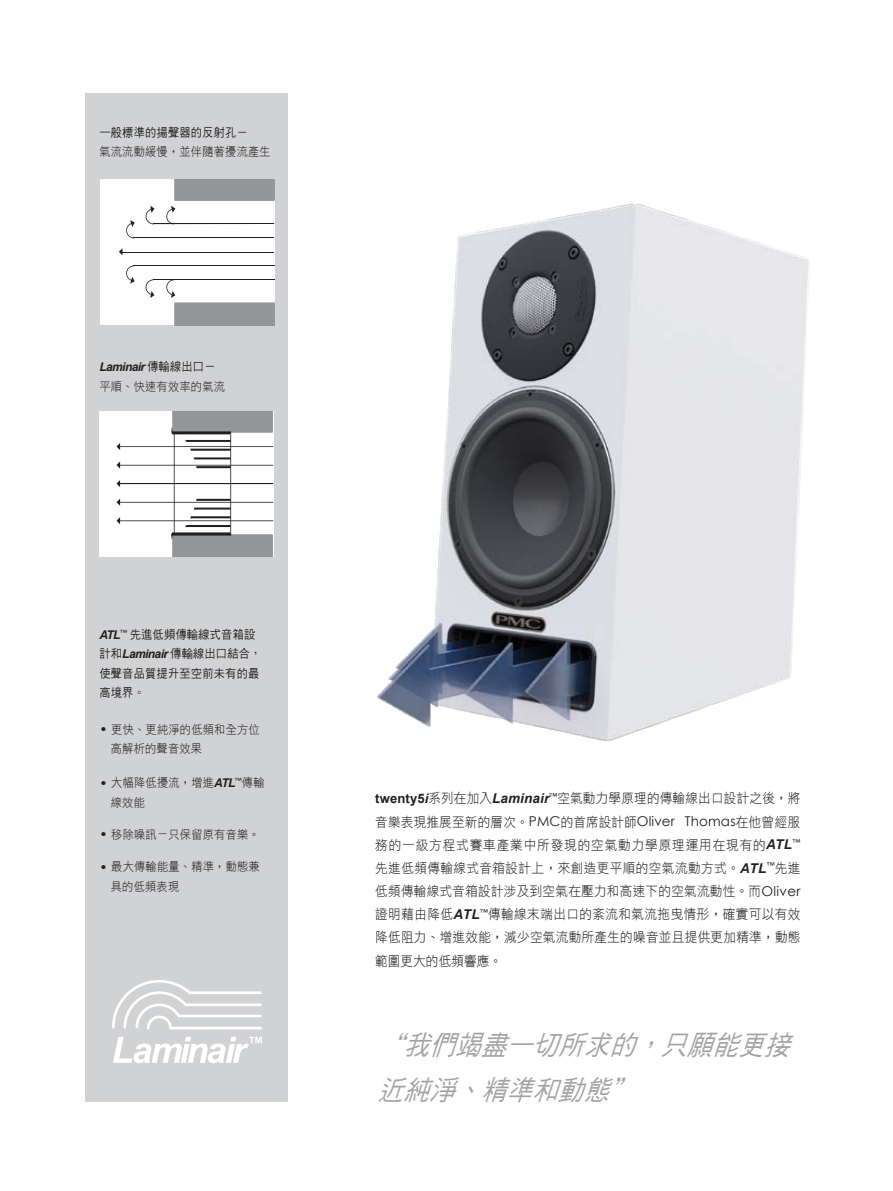
<style>
.page{position:relative;width:893px;height:1191px;background:#fff}
.page>*{position:absolute;margin:0;border:0;box-sizing:border-box;transform-origin:0 0}
.page_header{font:italic 27px/45px "DF Hei W5 WINP BF";color:#a1a3a6;scale:.93 1}
.t1{font:13.5px/23.1px "DF Hei Lt HKP BF";letter-spacing:.025em;color:#231f20;text-align:justify;scale:.93 1}
.t2{font:12px/19.5px "DF Hei Lt HKP BF";letter-spacing:.025em;color:#231f20;scale:.93 1}
.t3{font:12px/19.5px "DF Hei W5 WINP BF";letter-spacing:.025em;color:#231f20;scale:.93 1}
.t4{font:italic 700 12px "Arial";letter-spacing:-.05em;color:#231f20}
.s1{font-family:"DF Hei Lt HKP BF"}
.s2{font-family:"DF Hei W5 WINP BF";font-weight:400;font-style:normal}
.s3{font-family:"Arial";font-weight:700;font-style:italic}
.s4{font-family:"Century Gothic";font-size:13.5px}
.s5{font-family:"Arial";font-weight:700;font-size:13.05px}
.s6{font-family:"Arial";font-weight:700;font-style:italic;font-size:13.05px}
.s7{font-family:"Century Gothic"}
</style>
<div class="page">
<div style="left:86px;top:94px;width:202px;height:1008px;background:#d1d2d4"></div>
<div style="left:100px;top:180px;width:174px;height:145px;background:#fff"></div>
<hr style="left:153px;top:223px;width:121px;height:1px;background:#231f20">
<hr style="left:134px;top:237px;width:140px;height:1px;background:#231f20">
<hr style="left:122px;top:252px;width:152px;height:1px;background:#231f20">
<hr style="left:153px;top:279px;width:121px;height:1px;background:#231f20">
<hr style="left:134px;top:265px;width:140px;height:1px;background:#231f20">
<svg style="left:119px;top:249px;width:3px;height:6px"></svg>
<svg style="left:166px;top:180px;width:108px;height:43px"></svg>
<svg style="left:146px;top:206px;width:8px;height:18px"></svg>
<svg style="left:126px;top:220px;width:9px;height:18px"></svg>
<svg style="left:166px;top:280px;width:108px;height:45px"></svg>
<svg style="left:146px;top:279px;width:8px;height:19px"></svg>
<svg style="left:126px;top:265px;width:9px;height:19px"></svg>
<div style="left:99px;top:412px;width:174px;height:145px;background:#fff"></div>
<svg style="left:185px;top:440px;width:45px;height:2px"></svg>
<svg style="left:190px;top:449px;width:40px;height:2px"></svg>
<svg style="left:194px;top:457px;width:36px;height:2px"></svg>
<hr style="left:196px;top:466px;width:35px;height:2px;background:#231f20">
<hr style="left:196px;top:499px;width:35px;height:2px;background:#231f20">
<svg style="left:194px;top:507px;width:36px;height:2px"></svg>
<svg style="left:190px;top:516px;width:40px;height:2px"></svg>
<hr style="left:120px;top:446px;width:153px;height:1px;background:#231f20">
<hr style="left:120px;top:465px;width:153px;height:1px;background:#231f20">
<hr style="left:120px;top:502px;width:153px;height:1px;background:#231f20">
<hr style="left:120px;top:520px;width:153px;height:1px;background:#231f20">
<hr style="left:230px;top:432px;width:1px;height:102px;background:#231f20">
<hr style="left:174px;top:434px;width:1px;height:99px;background:#231f20">
<svg style="left:172px;top:412px;width:101px;height:22px;background:#8d8f92"></svg>
<svg style="left:172px;top:525px;width:101px;height:32px"></svg>
<hr style="left:120px;top:483px;width:153px;height:1px;background:#231f20">
<svg style="left:116px;top:480px;width:4px;height:7px"></svg>
<svg style="left:116px;top:461px;width:4px;height:8px"></svg>
<svg style="left:116px;top:443px;width:4px;height:7px"></svg>
<svg style="left:116px;top:517px;width:4px;height:7px"></svg>
<svg style="left:116px;top:498px;width:4px;height:8px"></svg>
<img style="left:376px;top:203px;width:433px;height:539px">
<svg style="left:112px;top:980px;width:150px;height:49px"></svg>
<svg style="left:113px;top:1037px;width:149px;height:26px"></svg>
<p class="t3" style="left:99px;top:123px;width:186px">一般標準的揚聲器的反射孔－　　<span class="s1">氣流流動緩慢，並伴隨著擾流產生</span></p>
<p class="t4" style="left:99px;top:359px;width:118px">Laminair <span class="s2">傳輸線出口－</span></p>
<p class="t2" style="left:99px;top:376px;width:136px">平順、快速有效率的氣流</p>
<p class="t3" style="left:99px;top:624px;width:176px"><span class="s3">ATL</span><sup>™</sup> 先進低頻傳輸線式音箱設計和<span class="s3">Laminair</span> 傳輸線出口結合，使聲音品質提升至空前未有的最高境界。</p>
<p class="t2" style="left:99px;top:719px;width:174px"><span class="s4">•</span> 更快、更純淨的低頻和全方位　高解析的聲音效果</p>
<p class="t2" style="left:99px;top:773px;width:179px"><span class="s4">•</span> 大幅降低擾流，增進<span class="s3">ATL</span><sup>™</sup>傳輸　線效能</p>
<p class="t2" style="left:99px;top:824px;width:174px"><span class="s4">•</span> 移除噪訊－只保留原有音樂。</p>
<p class="t2" style="left:99px;top:857px;width:174px"><span class="s4">•</span> 最大傳輸能量、精準，動態兼　具的低頻表現</p>
<p class="t1" style="left:375px;top:786px;width:459px"><span class="s5">twenty5</span><span class="s6">i</span>系列在加入<span class="s3">Laminair</span><sup>™</sup>空氣動力學原理的傳輸線出口設計之後，將音樂表現推展至新的層次。<span class="s7">PMC</span>的首席設計師<span class="s7">Oliver Thomas</span>在他曾經服務的一級方程式賽車產業中所發現的空氣動力學原理運用在現有的<span class="s3">ATL</span><sup>™</sup>先進低頻傳輸線式音箱設計上，來創造更平順的空氣流動方式。<span class="s3">ATL</span><sup>™</sup>先進低頻傳輸線式音箱設計涉及到空氣在壓力和高速下的空氣流動性。而<span class="s7">Oliver</span>證明藉由降低<span class="s3">ATL</span><sup>™</sup>傳輸線末端出口的紊流和氣流拖曳情形，確實可以有效降低阻力、增進效能，減少空氣流動所產生的噪音並且提供更加精準，動態範圍更大的低頻響應。</p>
<p class="page_header" style="left:378px;top:1022px;width:453px">“我們竭盡一切所求的，只願能更接近純淨、精準和動態”</p>
</div>
